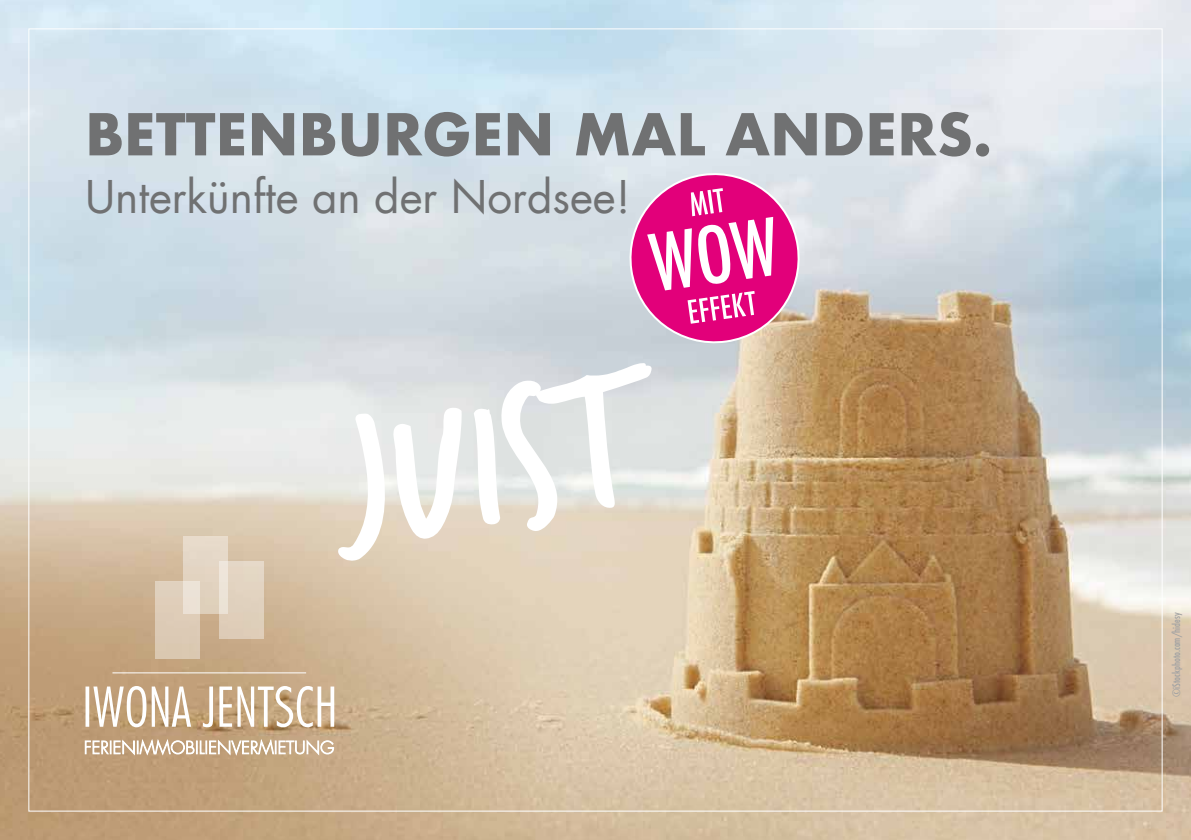
<style>
.page{position:relative;width:1191px;height:840px;background:#fff}
.page>*{position:absolute;margin:0;border:0;box-sizing:border-box;transform-origin:0 0}
.t1{font:198px "Trash Hand";color:#fff}
.t2{font:700 56px "Futura";color:#707172}
.t3{font:44px "Futura LT";color:#707172}
.t4{font:500 condensed 10px "Futura";color:#9ea0a2}
</style>
<div class="page">
<img style="left:0;top:0;width:1191px;height:839px">
<svg style="left:625px;top:168px;width:179px;height:180px;background:#e36cac"></svg>
<svg style="left:203px;top:685px;width:131px;height:41px"></svg>
<svg style="left:85px;top:685px;width:106px;height:41px"></svg>
<div style="left:155px;top:580px;width:45px;height:78px;background:#ddcbb7"></div>
<svg style="left:183px;top:536px;width:44px;height:77px;background:#e5d7c7"></svg>
<svg style="left:219px;top:561px;width:45px;height:77px;background:#e2d3c1"></svg>
<hr style="left:112px;top:672px;width:194px;height:1px;background:#fff">
<svg style="left:85px;top:738px;width:249px;height:17px"></svg>
<p class="t2" style="left:85px;top:94px;width:908px">BETTENBURGEN MAL ANDERS.</p>
<p class="t3" style="left:85px;top:169px;width:547px">Unterkünfte an der Nordsee!</p>
<h1 class="t1" style="left:334px;top:385px;width:286px;rotate:-8deg">Juist</h1>
<p class="t4" style="left:1169px;top:696px;width:86px;rotate:-90deg">©iStockphoto.com/hidesy</p>
</div>
